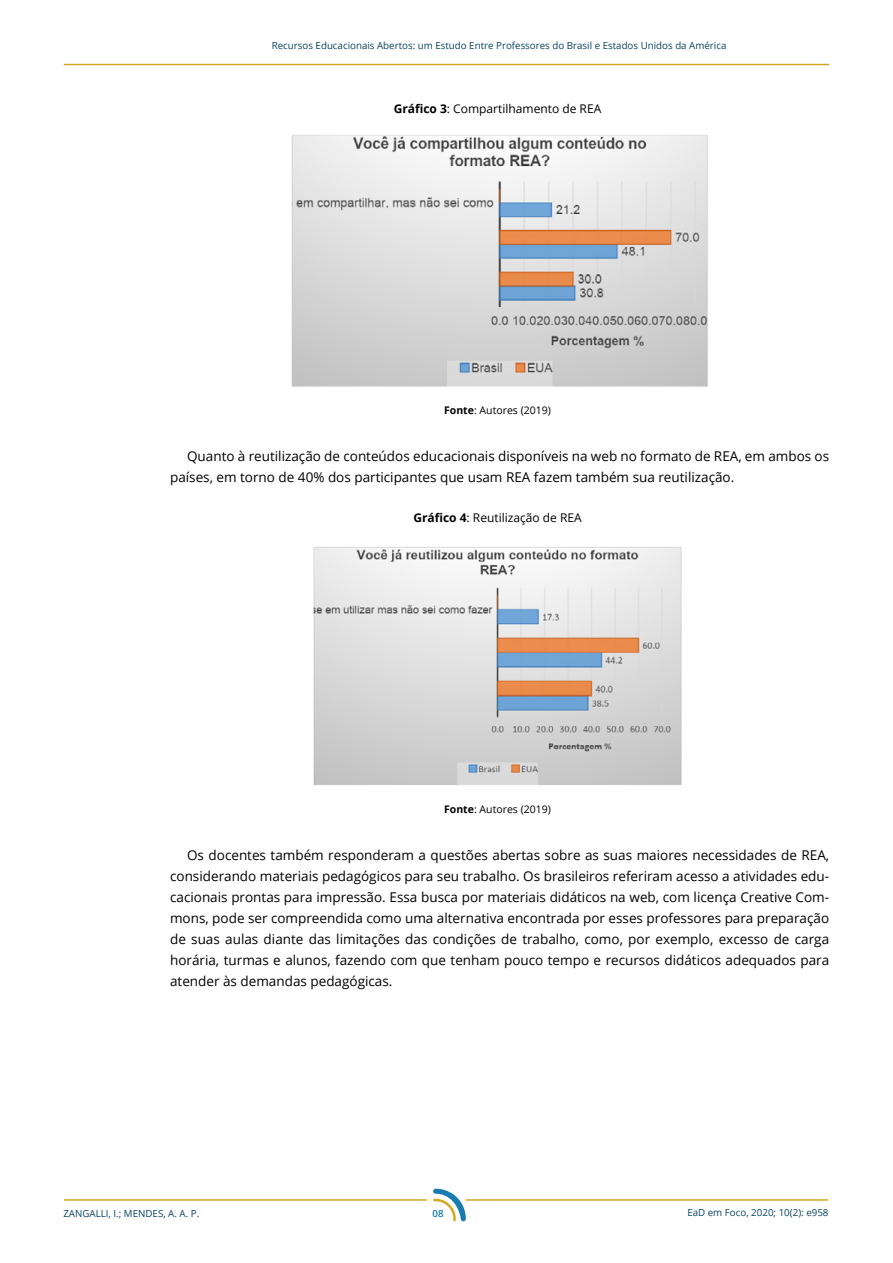
<style>
.page{position:relative;width:893px;height:1263px;background:#fff}
.page>*{position:absolute;margin:0;border:0;box-sizing:border-box;transform-origin:0 0}
.t1{font:13.5px/21px "Open Sans";color:#000}
.t2{font:12px "Open Sans";color:#000}
.t3{font:10.5px "Open Sans";color:#000}
.t4{font:9.75px "Open Sans";color:#0b4562}
.t5{font:600 9.75px "Open Sans";color:#187bb2}
.s1{font-weight:700}
</style>
<div class="page">
<hr style="left:64px;top:64px;width:765px;height:1px;background:#d3a823">
<hr style="left:466px;top:1199px;width:362px;height:2px;background:#d3a823">
<svg style="left:433px;top:1189px;width:33px;height:32px"></svg>
<hr style="left:64px;top:1199px;width:363px;height:2px;background:#d3a823">
<img style="left:291px;top:135px;width:417px;height:252px">
<img style="left:313px;top:547px;width:369px;height:238px">
<p class="t4" style="left:272px;top:39px;width:456px">Recursos Educacionais Abertos: um Estudo Entre Professores do Brasil e Estados Unidos da América</p>
<p class="t2" style="left:394px;top:101px;width:209px"><span class="s1">Gráfico 3</span>: Compartilhamento de REA</p>
<p class="t3" style="left:444px;top:403px;width:108px"><span class="s1">Fonte</span>: Autores (2019)</p>
<p class="t1" style="left:170px;top:445px;width:661px;text-indent:17px">Quanto à reutilização de conteúdos educacionais disponíveis na web no formato de REA, em ambos os países, em torno de 40% dos participantes que usam REA fazem também sua reutilização.</p>
<p class="t2" style="left:413px;top:510px;width:170px"><span class="s1">Gráfico 4</span>: Reutilização de REA</p>
<p class="t3" style="left:444px;top:802px;width:108px"><span class="s1">Fonte</span>: Autores (2019)</p>
<p class="t1" style="left:170px;top:844px;width:661px;text-align:justify;text-indent:17px">Os docentes também responderam a questões abertas sobre as suas maiores necessidades de REA, considerando materiais pedagógicos para seu trabalho. Os brasileiros referiram acesso a atividades edu&shy;cacionais prontas para impressão. Essa busca por materiais didáticos na web, com licença Creative Com&shy;mons, pode ser compreendida como uma alternativa encontrada por esses professores para preparação de suas aulas diante das limitações das condições de trabalho, como, por exemplo, excesso de carga horária, turmas e alunos, fazendo com que tenham pouco tempo e recursos didáticos adequados para atender às demandas pedagógicas.</p>
<p class="t4" style="left:63px;top:1206px;width:138px">ZANGALLI, I.; MENDES, A. A. P.</p>
<p class="t4" style="left:687px;top:1206px;width:143px">EaD em Foco, 2020; 10(2): e958</p>
<p class="t5" style="left:432px;top:1207px;width:13px">08</p>
</div>
